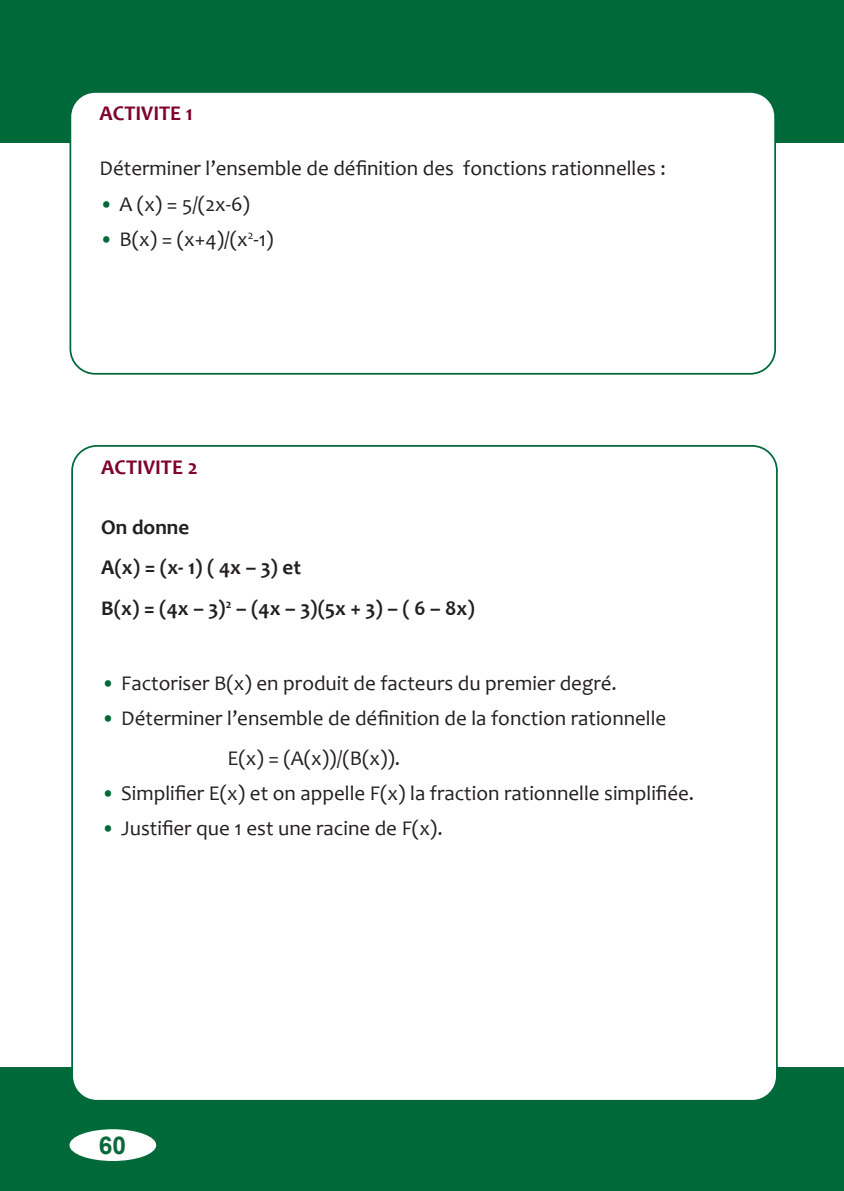
<style>
.page{position:relative;width:844px;height:1191px;background:#fff}
.page>*{position:absolute;margin:0;border:0;box-sizing:border-box;transform-origin:0 0}
.t1{font:700 24.5px "Arial";color:#0a693b}
.t2{font:21px/40.1px "Candara";color:#231f20}
.t3{font:700 21px/40.1px "Candara";color:#231f20}
.t4{font:700 21px "Candara";color:#800129}
.s1{color:#006939}
</style>
<div class="page">
<div style="left:0;top:1067px;width:843px;height:124px;background:#006939"></div>
<div style="left:69px;top:1129px;width:87px;height:32px;background:#fff;border-radius:50%"></div>
<div style="left:0;top:0;width:843px;height:142px;background:#006939"></div>
<div style="left:70px;top:92px;width:705px;height:282px;background:#fff;border-radius:25px"></div>
<div style="left:69px;top:91px;width:706px;height:284px;border:2px solid #006939;border-radius:25px"></div>
<div style="left:72px;top:446px;width:704px;height:654px;background:#fff;border-radius:25px"></div>
<p class="t4" style="left:99px;top:100px;width:95px">ACTIVITE 1</p>
<p class="t2" style="left:99px;top:148px;width:567px">Déterminer l’ensemble de définition des fonctions rationnelles :</p>
<p class="t2" style="left:99px;top:183px;width:152px"><span class="s1">•</span> A (x) = 5/(2x-6)</p>
<p class="t2" style="left:99px;top:219px;width:175px"><span class="s1">•</span> B(x) = (x+4)/(x<sup>2</sup>-1)</p>
<p class="t4" style="left:101px;top:454px;width:98px">ACTIVITE 2</p>
<p class="t3" style="left:101px;top:507px;width:375px">On donne<br>A(x) = (x- 1) ( 4x – 3) et<br>B(x) = (4x – 3)<sup>2</sup> – (4x – 3)(5x + 3) – ( 6 – 8x)</p>
<p class="t2" style="left:101px;top:662px;width:517px"><span class="s1">•</span> Factoriser B(x) en produit de facteurs du premier degré.</p>
<p class="t2" style="left:227px;top:698px;width:440px;text-indent:-126px"><span class="s1">•</span> Déterminer l’ensemble de définition de la fonction rationnelle<br>E(x) = (A(x))/(B(x)).</p>
<p class="t2" style="left:101px;top:773px;width:594px"><span class="s1">•</span> Simplifier E(x) et on appelle F(x) la fraction rationnelle simplifiée.</p>
<p class="t2" style="left:101px;top:808px;width:343px"><span class="s1">•</span> Justifier que 1 est une racine de F(x).</p>
<p class="t1" style="left:99px;top:1128px;width:29px">60</p>
</div>
